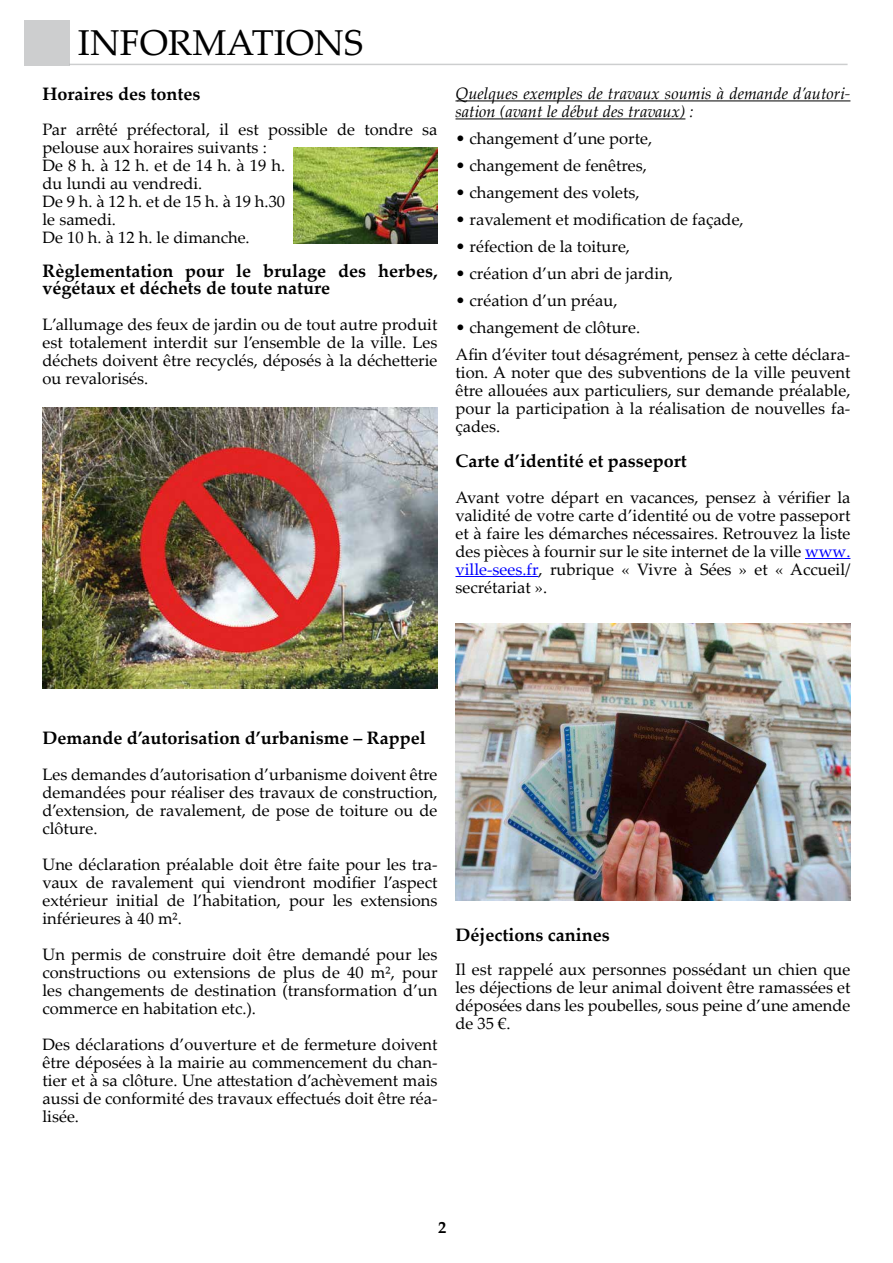
<style>
.page{position:relative;width:893px;height:1263px;background:#fff}
.page>*{position:absolute;margin:0;border:0;box-sizing:border-box;transform-origin:0 0}
.t1{font:36px "Palatino Linotype";color:#000}
.t2{font:700 18px/16.5px "Palatino Linotype";color:#000}
.t3{font:16.5px/18px "Palatino Linotype";color:#000;text-align:justify}
.t4{font:italic 16.5px/18px "Palatino Linotype";color:#000}
.t5{font:700 16.5px "Palatino Linotype";color:#000}
.s1{color:#00f}
</style>
<div class="page">
<hr style="left:455px;top:100px;width:395px;height:1px;background:#000">
<hr style="left:455px;top:118px;width:230px;height:1px;background:#000">
<hr style="left:805px;top:558px;width:45px;height:1px;background:#00f">
<hr style="left:455px;top:576px;width:84px;height:1px;background:#00f">
<div style="left:24px;top:20px;width:45px;height:45px;background:#cdcecf"></div>
<hr style="left:69px;top:64px;width:779px;height:1px;background:#9c9e9f">
<img style="left:43px;top:408px;width:394px;height:280px">
<img style="left:294px;top:148px;width:144px;height:95px">
<img style="left:455px;top:623px;width:395px;height:277px">
<h1 class="t1" style="left:78px;top:17px;width:287px">INFORMATIONS</h1>
<p class="t2" style="left:43px;top:85px;width:159px">Horaires des tontes</p>
<p class="t3" style="left:43px;top:120px;width:396px;text-align:left">Par arrêté préfectoral, il est possible de tondre sa pelouse aux horaires suivants :<br>De 8 h. à 12 h. et de 14 h. à 19 h.<br>du lundi au vendredi.<br>De 9 h. à 12 h. et de 15 h. à 19 h.30<br>le samedi.<br>De 10 h. à 12 h. le dimanche.</p>
<p class="t2" style="left:43px;top:262px;width:396px">Règlementation pour le brulage des herbes, végétaux et déchets de toute nature</p>
<p class="t3" style="left:43px;top:315px;width:396px">L’allumage des feux de jardin ou de tout autre produit est totalement interdit sur l’ensemble de la ville. Les déchets doivent être recyclés, déposés à la déchetterie ou revalorisés.</p>
<p class="t4" style="left:455px;top:84px;width:396px">Quelques exemples de travaux soumis à demande d’autori&shy;sation (avant le début des travaux) :</p>
<p class="t3" style="left:455px;top:129px;width:198px">• changement d’une porte,</p>
<p class="t3" style="left:455px;top:156px;width:193px">• changement de fenêtres,</p>
<p class="t3" style="left:455px;top:183px;width:186px">• changement des volets,</p>
<p class="t3" style="left:455px;top:210px;width:290px">• ravalement et modification de façade,</p>
<p class="t3" style="left:455px;top:237px;width:176px">• réfection de la toiture,</p>
<p class="t3" style="left:455px;top:264px;width:219px">• création d’un abri de jardin,</p>
<p class="t3" style="left:455px;top:291px;width:164px">• création d’un préau,</p>
<p class="t3" style="left:455px;top:313px;width:396px;line-height:27px">• changement de clôture.<br>Afin d’éviter tout désagrément, pensez à cette déclara-</p>
<p class="t3" style="left:455px;top:363px;width:396px">tion. A noter que des subventions de la ville peuvent être allouées aux particuliers, sur demande préalable, pour la participation à la réalisation de nouvelles fa&shy;çades.</p>
<p class="t2" style="left:455px;top:452px;width:233px">Carte d’identité et passeport</p>
<p class="t3" style="left:455px;top:487px;width:396px">Avant votre départ en vacances, pensez à vérifier la validité de votre carte d’identité ou de votre passeport et à faire les démarches nécessaires. Retrouvez la liste des pièces à fournir sur le site internet de la ville <span class="s1">www. ville-sees.fr</span>, rubrique « Vivre à Sées » et « Accueil/ secrétariat ».</p>
<p class="t2" style="left:43px;top:729px;width:385px">Demande d’autorisation d’urbanisme – Rappel</p>
<p class="t3" style="left:43px;top:765px;width:396px">Les demandes d’autorisation d’urbanisme doivent être demandées pour réaliser des travaux de construction, d’extension, de ravalement, de pose de toiture ou de clôture.</p>
<p class="t3" style="left:43px;top:855px;width:396px">Une déclaration préalable doit être faite pour les tra&shy;vaux de ravalement qui viendront modifier l’aspect extérieur initial de l’habitation, pour les extensions inférieures à 40 m².</p>
<p class="t3" style="left:43px;top:945px;width:396px">Un permis de construire doit être demandé pour les constructions ou extensions de plus de 40 m², pour les changements de destination (transformation d’un commerce en habitation etc.).</p>
<p class="t3" style="left:43px;top:1035px;width:396px">Des déclarations d’ouverture et de fermeture doivent être déposées à la mairie au commencement du chan&shy;tier et à sa clôture. Une attestation d’achèvement mais aussi de conformité des travaux effectués doit être réa&shy;lisée.</p>
<p class="t2" style="left:455px;top:926px;width:156px">Déjections canines</p>
<p class="t3" style="left:455px;top:960px;width:396px">Il est rappelé aux personnes possédant un chien que les déjections de leur animal doivent être ramassées et déposées dans les poubelles, sous peine d’une amende de 35 €.</p>
<p class="t5" style="left:438px;top:1215px;width:10px">2</p>
</div>
